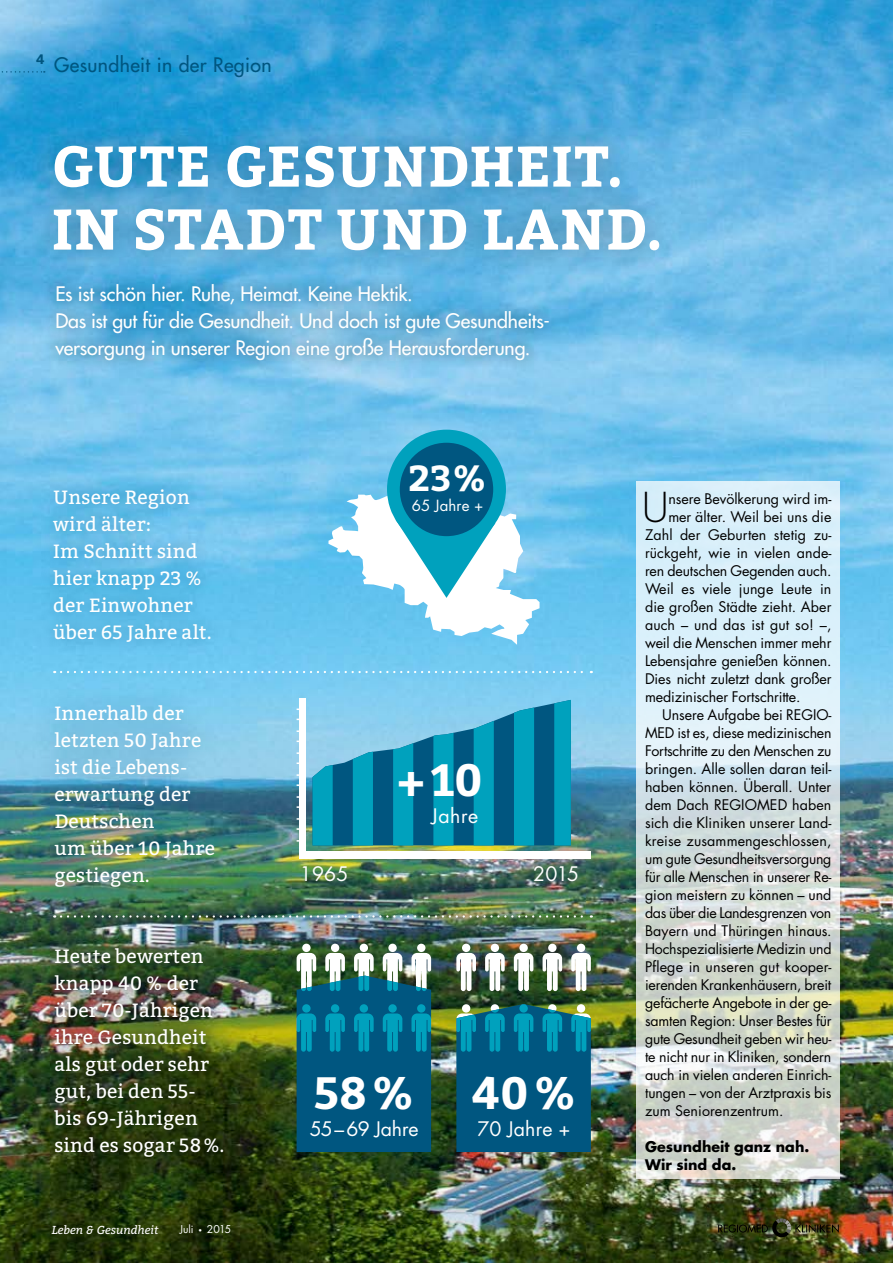
<style>
.page{position:relative;width:893px;height:1263px;background:#fff}
.page>*{position:absolute;margin:0;border:0;box-sizing:border-box;transform-origin:0 0}
.t1{font:700 57px/63px "Bitter";letter-spacing:.015em;color:#fff}
.t2{font:700 45px "Bitter";color:#fff}
.t3{font:300 40.2px "Futura Std";color:#000}
.t4{font:700 36px "Bitter";color:#fff}
.t5{font:500 19.5px/27px "Futura Std";letter-spacing:-.01em;color:#fff}
.t6{font:500 19.5px "Futura Std";letter-spacing:.02em;color:#005680}
.t7{font:19.5px "Futura Std";letter-spacing:.01em;color:#fff}
.t8{font:19.5px "Futura Std";letter-spacing:-.01em;color:#fff}
.t9{font:19.2px/27px "Bitter";letter-spacing:.01em;color:#fff}
.t10{font:15px "Futura Std";letter-spacing:.01em;color:#fff}
.t11{font:14.25px "Futura Std";letter-spacing:-.005em;color:#000}
.t12{font:700 14.25px/18px "Futura Std";letter-spacing:.005em;color:#000}
.t13{font:14.25px "Futura Std";letter-spacing:-.025em;color:#000}
.t14{font:italic 11.55px "Bitter";color:#fff}
.t15{font:10.5px "Futura Std";color:#fff}
.s1{font-weight:700}
</style>
<div class="page">
<img style="left:0;top:0;width:893px;height:1263px">
<svg style="left:0;top:71px;width:45px;height:2px"></svg>
<div style="left:29px;top:120px;width:655px;height:157px;background:#000;opacity:.3"></div>
<div style="left:41px;top:272px;width:521px;height:102px;background:#000;opacity:.5"></div>
<img style="left:718px;top:1218px;width:121px;height:19px">
<svg style="left:636px;top:482px;width:204px;height:697px;background:#d7e3e4"></svg>
<div style="left:39px;top:475px;width:185px;height:181px;background:#005680;opacity:.5"></div>
<div style="left:32px;top:683px;width:204px;height:225px;background:#005680;opacity:.5"></div>
<svg style="left:61px;top:671px;width:531px;height:2px"></svg>
<svg style="left:61px;top:915px;width:531px;height:2px"></svg>
<img style="left:40px;top:934px;width:197px;height:236px">
<div style="left:462px;top:944px;width:8px;height:8px;background:#fff;border-radius:50%"></div>
<svg style="left:456px;top:953px;width:20px;height:38px"></svg>
<div style="left:491px;top:944px;width:8px;height:8px;background:#fff;border-radius:50%"></div>
<svg style="left:485px;top:953px;width:20px;height:38px"></svg>
<div style="left:519px;top:944px;width:9px;height:8px;background:#fff;border-radius:50%"></div>
<svg style="left:514px;top:953px;width:19px;height:38px"></svg>
<div style="left:548px;top:944px;width:8px;height:8px;background:#fff;border-radius:50%"></div>
<svg style="left:542px;top:953px;width:20px;height:38px"></svg>
<div style="left:577px;top:944px;width:8px;height:8px;background:#fff;border-radius:50%"></div>
<svg style="left:571px;top:953px;width:20px;height:38px"></svg>
<div style="left:302px;top:944px;width:9px;height:8px;background:#fff;border-radius:50%"></div>
<div style="left:331px;top:944px;width:8px;height:8px;background:#fff;border-radius:50%"></div>
<div style="left:360px;top:944px;width:8px;height:8px;background:#fff;border-radius:50%"></div>
<div style="left:388px;top:944px;width:9px;height:8px;background:#fff;border-radius:50%"></div>
<div style="left:417px;top:944px;width:8px;height:8px;background:#fff;border-radius:50%"></div>
<svg style="left:297px;top:953px;width:134px;height:199px;background:#186c8c"></svg>
<svg style="left:456px;top:1004px;width:135px;height:148px;background:#076385"></svg>
<svg style="left:328px;top:430px;width:212px;height:215px"></svg>
<div style="left:400px;top:443px;width:93px;height:93px;background:#005680;border-radius:50%"></div>
<div style="left:300px;top:697px;width:6px;height:161px;background:#fff"></div>
<div style="left:303px;top:851px;width:288px;height:7px;background:#fff"></div>
<svg style="left:313px;top:700px;width:258px;height:145px;background:#2191b3"></svg>
<h3 class="t6" style="left:36px;top:53px;width:237px"><sup>4</sup> Gesundheit in der Region</h3>
<h1 class="t1" style="left:52px;top:133px;width:613px">GUTE GESUNDHEIT.<br>IN STADT UND LAND.</h1>
<h3 class="t5" style="left:55px;top:280px;width:496px">Es ist schön hier. Ruhe, Heimat. Keine Hektik.<br>Das ist gut für die Gesundheit. Und doch ist gute Gesundheits&shy;versorgung in unserer Region eine große Herausforderung.</h3>
<h3 class="t9" style="left:53px;top:484px;width:160px">Unsere Region wird älter:<br>Im Schnitt sind hier knapp 23 % der Einwohner über 65 Jahre alt.</h3>
<h3 class="t9" style="left:54px;top:700px;width:162px">Innerhalb der letzten 50 Jahre ist die Lebens&shy;erwartung der<br>Deutschen<br>um über 10 Jahre gestiegen.</h3>
<h3 class="t9" style="left:54px;top:943px;width:172px">Heute bewerten knapp 40 % der über 70-Jährigen ihre Gesundheit als gut oder sehr gut, bei den 55- bis 69-Jährigen sind es sogar 58 %.</h3>
<p class="t14" style="left:52px;top:1221px;width:108px">Leben &amp; Gesundheit</p>
<p class="t15" style="left:180px;top:1223px;width:53px">Juli <span class="s1">·</span> 2015</p>
<h3 class="t4" style="left:408px;top:451px;width:80px">23%</h3>
<p class="t10" style="left:412px;top:496px;width:73px">65 Jahre +</p>
<h2 class="t2" style="left:397px;top:746px;width:87px">+10</h2>
<h3 class="t7" style="left:432px;top:804px;width:48px">Jahre</h3>
<h3 class="t7" style="left:300px;top:861px;width:50px">1965</h3>
<h3 class="t7" style="left:533px;top:861px;width:47px">2015</h3>
<h2 class="t2" style="left:314px;top:1058px;width:102px">58%</h2>
<h3 class="t8" style="left:310px;top:1116px;width:110px">55–69 Jahre</h3>
<h2 class="t2" style="left:472px;top:1058px;width:106px">40%</h2>
<h3 class="t7" style="left:477px;top:1116px;width:94px">70 Jahre +</h3>
<h3 class="t3" style="left:642px;top:483px;width:28px">U</h3>
<p class="t11" style="left:668px;top:490px;width:165px">nsere Bevölkerung wird im-</p>
<p class="t11" style="left:668px;top:508px;width:165px">mer älter. Weil bei uns die</p>
<p class="t11" style="left:645px;top:526px;width:188px">Zahl der Geburten stetig zu-</p>
<p class="t11" style="left:645px;top:544px;width:188px">rückgeht, wie in vielen ande-</p>
<p class="t11" style="left:645px;top:562px;width:188px">ren deutschen Gegenden auch.</p>
<p class="t11" style="left:645px;top:580px;width:188px">Weil es viele junge Leute in</p>
<p class="t11" style="left:645px;top:598px;width:188px">die großen Städte zieht. Aber</p>
<p class="t11" style="left:645px;top:616px;width:188px">auch – und das ist gut so! –,</p>
<p class="t11" style="left:645px;top:634px;width:188px">weil die Menschen immer mehr</p>
<p class="t11" style="left:645px;top:652px;width:188px">Lebensjahre genießen können.</p>
<p class="t11" style="left:645px;top:670px;width:188px">Dies nicht zuletzt dank großer</p>
<p class="t11" style="left:645px;top:688px;width:157px">medizinischer Fortschritte.</p>
<p class="t11" style="left:662px;top:706px;width:171px">Unsere Aufgabe bei REGIO-</p>
<p class="t11" style="left:645px;top:724px;width:188px">MED ist es, diese medizinischen</p>
<p class="t11" style="left:645px;top:742px;width:188px">Fortschritte zu den Menschen zu</p>
<p class="t11" style="left:645px;top:760px;width:188px">bringen. Alle sollen daran teil-</p>
<p class="t11" style="left:645px;top:778px;width:188px">haben können. Überall. Unter</p>
<p class="t11" style="left:645px;top:796px;width:188px">dem Dach REGIOMED haben</p>
<p class="t11" style="left:645px;top:814px;width:188px">sich die Kliniken unserer Land-</p>
<p class="t11" style="left:645px;top:832px;width:188px">kreise zusammengeschlossen,</p>
<p class="t11" style="left:645px;top:850px;width:188px">um gute Gesundheitsversorgung</p>
<p class="t11" style="left:645px;top:868px;width:188px">für alle Menschen in unserer Re-</p>
<p class="t11" style="left:645px;top:886px;width:188px">gion meistern zu können – und</p>
<p class="t13" style="left:645px;top:904px;width:188px">das über die Landesgrenzen von</p>
<p class="t11" style="left:645px;top:922px;width:188px">Bayern und Thüringen hinaus.</p>
<p class="t11" style="left:645px;top:940px;width:188px">Hochspezialisierte Medizin und</p>
<p class="t11" style="left:645px;top:958px;width:186px">Pflege in unseren gut kooper--</p>
<p class="t11" style="left:645px;top:976px;width:188px">ierenden Krankenhäusern, breit</p>
<p class="t11" style="left:645px;top:994px;width:188px">gefächerte Angebote in der ge-</p>
<p class="t11" style="left:645px;top:1012px;width:188px">samten Region: Unser Bestes für</p>
<p class="t11" style="left:645px;top:1030px;width:188px">gute Gesundheit geben wir heu-</p>
<p class="t11" style="left:645px;top:1048px;width:188px">te nicht nur in Kliniken, sondern</p>
<p class="t11" style="left:645px;top:1066px;width:188px">auch in vielen anderen Einrich-</p>
<p class="t11" style="left:645px;top:1084px;width:188px">tungen – von der Arztpraxis bis</p>
<p class="t11" style="left:645px;top:1102px;width:140px">zum Seniorenzentrum.</p>
<p class="t12" style="left:645px;top:1137px;width:166px">Gesundheit ganz nah.<br>Wir sind da.</p>
</div>
